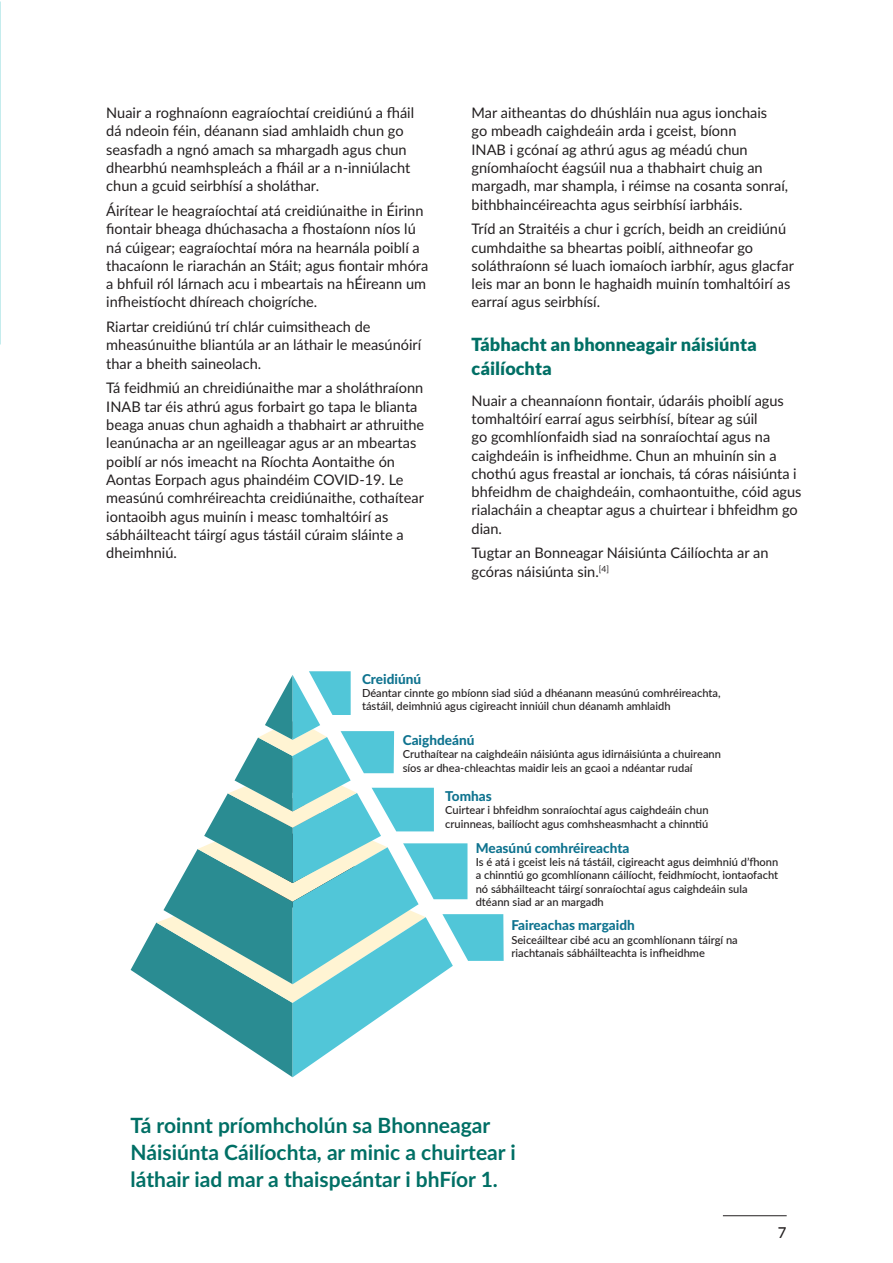
<style>
.page{position:relative;width:893px;height:1263px;background:#fff}
.page>*{position:absolute;margin:0;border:0;box-sizing:border-box;transform-origin:0 0}
.new_intro{font:700 21px/27px "Lato";color:#006f65}
.NEW_sub_A{font:900 18px/24px "Lato";color:#006f65}
.t1{font:500 15px "Lato";color:#231f20}
.Gov_body{font:14.55px/18.3px "Lato";color:#231f20}
.t2{font:800 13.5px "Lato";color:#0f738f}
.t3{font:500 11.1px/13.4px "Lato";color:#231f20}
</style>
<div class="page">
<img style="left:0;top:0;width:1px;height:344px">
<svg style="left:0;top:150px;width:1px;height:194px"></svg>
<svg style="left:131px;top:671px;width:373px;height:406px"></svg>
<hr style="left:723px;top:1215px;width:64px;height:1px;background:#231f20">
<p class="Gov_body" style="left:106px;top:103px;width:309px">Nuair a roghnaíonn eagraíochtaí creidiúnú a fháil dá ndeoin féin, déanann siad amhlaidh chun go seasfadh a ngnó amach sa mhargadh agus chun dhearbhú neamhspleách a fháil ar a n-inniúlacht chun a gcuid seirbhísí a sholáthar.</p>
<p class="Gov_body" style="left:106px;top:201px;width:324px">Áirítear le heagraíochtaí atá creidiúnaithe in Éirinn fiontair bheaga dhúchasacha a fhostaíonn níos lú ná cúigear; eagraíochtaí móra na hearnála poiblí a thacaíonn le riarachán an Stáit; agus fiontair mhóra a bhfuil ról lárnach acu i mbeartais na hÉireann um infheistíocht dhíreach choigríche.</p>
<p class="Gov_body" style="left:106px;top:317px;width:317px">Riartar creidiúnú trí chlár cuimsitheach de mheasúnuithe bliantúla ar an láthair le measúnóirí thar a bheith saineolach.</p>
<p class="Gov_body" style="left:106px;top:378px;width:319px">Tá feidhmiú an chreidiúnaithe mar a sholáthraíonn INAB tar éis athrú agus forbairt go tapa le blianta beaga anuas chun aghaidh a thabhairt ar athruithe leanúnacha ar an ngeilleagar agus ar an mbeartas poiblí ar nós imeacht na Ríochta Aontaithe ón Aontas Eorpach agus phaindéim COVID-19. Le measúnú comhréireachta creidiúnaithe, cothaítear iontaoibh agus muinín i measc tomhaltóirí as sábháilteacht táirgí agus tástáil cúraim sláinte a dheimhniú.</p>
<p class="Gov_body" style="left:472px;top:103px;width:318px">Mar aitheantas do dhúshláin nua agus ionchais<br>go mbeadh caighdeáin arda i gceist, bíonn<br>INAB i gcónaí ag athrú agus ag méadú chun gníomhaíocht éagsúil nua a thabhairt chuig an margadh, mar shampla, i réimse na cosanta sonraí, bithbhaincéireachta agus seirbhísí iarbháis.</p>
<p class="Gov_body" style="left:472px;top:219px;width:324px">Tríd an Straitéis a chur i gcrích, beidh an creidiúnú cumhdaithe sa bheartas poiblí, aithneofar go soláthraíonn sé luach iomaíoch iarbhír, agus glacfar leis mar an bonn le haghaidh muinín tomhaltóirí as earraí agus seirbhísí.</p>
<p class="NEW_sub_A" style="left:472px;top:332px;width:287px">Tábhacht an bhonneagair náisiúnta cáilíochta</p>
<p class="Gov_body" style="left:472px;top:391px;width:331px">Nuair a cheannaíonn fiontair, údaráis phoiblí agus tomhaltóirí earraí agus seirbhísí, bítear ag súil<br>go gcomhlíonfaidh siad na sonraíochtaí agus na caighdeáin is infheidhme. Chun an mhuinín sin a chothú agus freastal ar ionchais, tá córas náisiúnta i bhfeidhm de chaighdeáin, comhaontuithe, cóid agus rialacháin a cheaptar agus a chuirtear i bhfeidhm go dian.</p>
<p class="Gov_body" style="left:472px;top:543px;width:298px">Tugtar an Bonneagar Náisiúnta Cáilíochta ar an gcóras náisiúnta sin.<sup>[4]</sup></p>
<p class="t2" style="left:362px;top:669px;width:61px">Creidiúnú</p>
<p class="t3" style="left:362px;top:686px;width:360px">Déantar cinnte go mbíonn siad siúd a dhéanann measúnú comhréireachta, tástáil, deimhniú agus cigireacht inniúil chun déanamh amhlaidh</p>
<p class="t2" style="left:403px;top:730px;width:73px">Caighdeánú</p>
<p class="t3" style="left:403px;top:747px;width:320px">Cruthaítear na caighdeáin náisiúnta agus idirnáisiúnta a chuireann síos ar dhea-chleachtas maidir leis an gcaoi a ndéantar rudaí</p>
<p class="t2" style="left:445px;top:786px;width:48px">Tomhas</p>
<p class="t3" style="left:445px;top:803px;width:265px">Cuirtear i bhfeidhm sonraíochtaí agus caighdeáin chun cruinneas, bailíocht agus comhsheasmhacht a chinntiú</p>
<p class="t2" style="left:476px;top:838px;width:155px">Measúnú comhréireachta</p>
<p class="t3" style="left:476px;top:855px;width:304px">Is é atá i gceist leis ná tástáil, cigireacht agus deimhniú d’fhonn a chinntiú go gcomhlíonann cáilíocht, feidhmíocht, iontaofacht nó sábháilteacht táirgí sonraíochtaí agus caighdeáin sula dtéann siad ar an margadh</p>
<p class="t2" style="left:511px;top:915px;width:125px">Faireachas margaidh</p>
<p class="t3" style="left:511px;top:932px;width:228px">Seiceáiltear cibé acu an gcomhlíonann táirgí na riachtanais sábháilteachta is infheidhme</p>
<p class="new_intro" style="left:131px;top:1111px;width:387px">Tá roinnt príomhcholún sa Bhonneagar<br>Náisiúnta Cáilíochta, ar minic a chuirtear i láthair iad mar a thaispeántar i bhFíor 1.</p>
<p class="t1" style="left:778px;top:1222px;width:10px">7</p>
</div>
